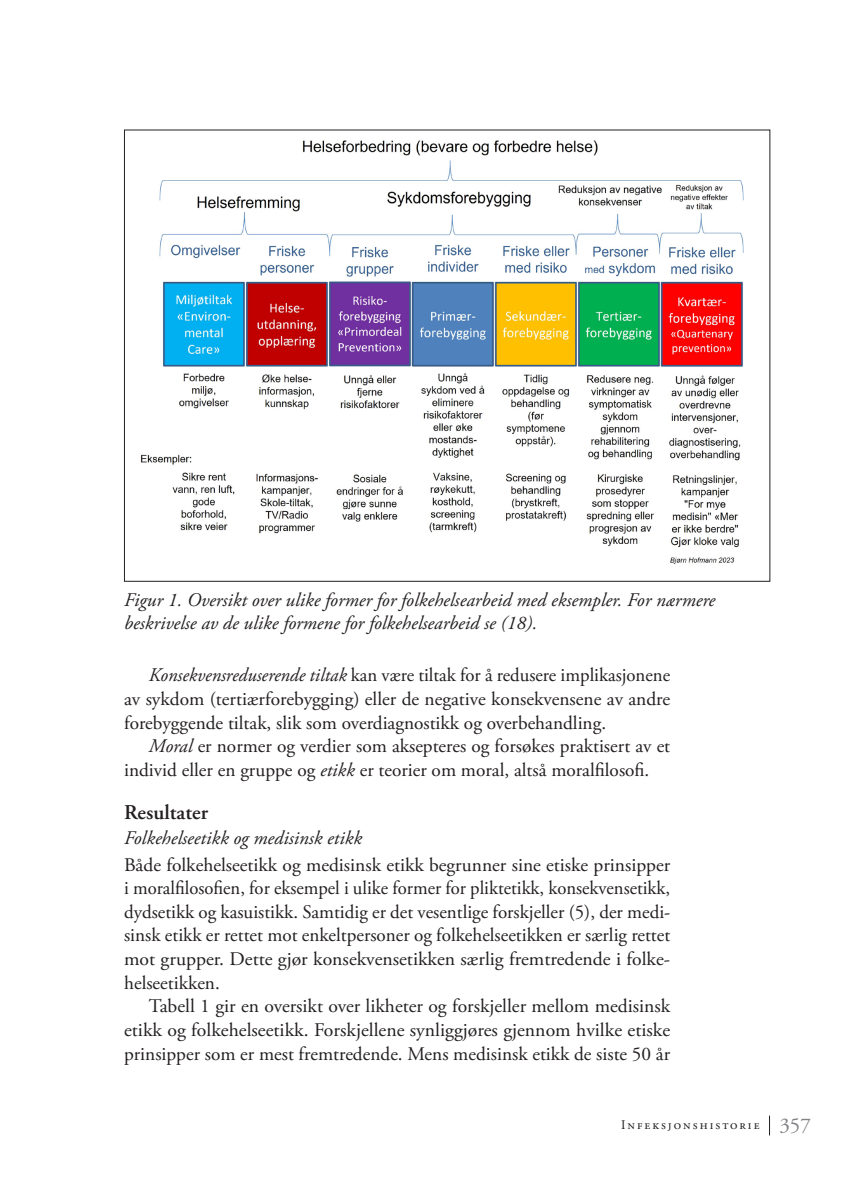
<style>
.page{position:relative;width:844px;height:1191px;background:#fff}
.page>*{position:absolute;margin:0;border:0;box-sizing:border-box;transform-origin:0 0}
.t1{font:600 21px "Adobe Garamond Pro";color:#231f20}
.t2{font:19.25px/23.6px "Adobe Garamond Pro";color:#231f20;text-align:justify}
.t3{font:italic 19.25px/23.6px "Adobe Garamond Pro";color:#231f20}
.t4{font:13.12px "Adobe Garamond Pro";letter-spacing:.15em;color:#231f20}
.s1{font-style:italic}
.s2{font-size:21px;color:#808285}
</style>
<div class="page">
<svg style="left:769px;top:1115px;width:1px;height:20px"></svg>
<img style="left:140px;top:140px;width:604px;height:425px">
<p class="t3" style="left:124px;top:588px;width:592px">Figur 1. Oversikt over ulike former for folkehelsearbeid med eksempler. For nærmere beskrivelse av de ulike formene for folkehelsearbeid se (18).</p>
<p class="t2" style="left:124px;top:664px;width:547px;text-indent:25px"><span class="s1">Konsekvensreduserende tiltak</span> kan være tiltak for å redusere implikasjonene av sykdom (tertiærforebygging) eller de negative konsekvensene av andre forebyggende tiltak, slik som overdiagnostikk og overbehandling.</p>
<p class="t2" style="left:124px;top:735px;width:547px;text-indent:25px"><span class="s1">Moral</span> er normer og verdier som aksepteres og forsøkes praktisert av et individ eller en gruppe og <span class="s1">etikk</span> er teorier om moral, altså moralfilosofi.</p>
<p class="t1" style="left:124px;top:800px;width:85px">Resultater</p>
<p class="t3" style="left:124px;top:827px;width:239px">Folkehelseetikk og medisinsk etikk</p>
<p class="t2" style="left:124px;top:853px;width:547px">Både folkehelseetikk og medisinsk etikk begrunner sine etiske prinsipper i moralfilosofien, for eksempel i ulike former for pliktetikk, konsekvensetikk, dydsetikk og kasuistikk. Samtidig er det vesentlige forskjeller (5), der medi&shy;sinsk etikk er rettet mot enkeltpersoner og folkehelseetikken er særlig rettet mot grupper. Dette gjør konsekvensetikken særlig fremtredende i folke&shy;helseetikken.</p>
<p class="t2" style="left:124px;top:995px;width:547px;text-indent:25px">Tabell 1 gir en oversikt over likheter og forskjeller mellom medisinsk etikk og folkehelseetikk. Forskjellene synliggjøres gjennom hvilke etiske prinsipper som er mest fremtredende. Mens medisinsk etikk de siste 50 år</p>
<p class="t4" style="left:621px;top:1117px;width:191px">Infeksjonshistorie <span class="s2">357</span></p>
</div>
